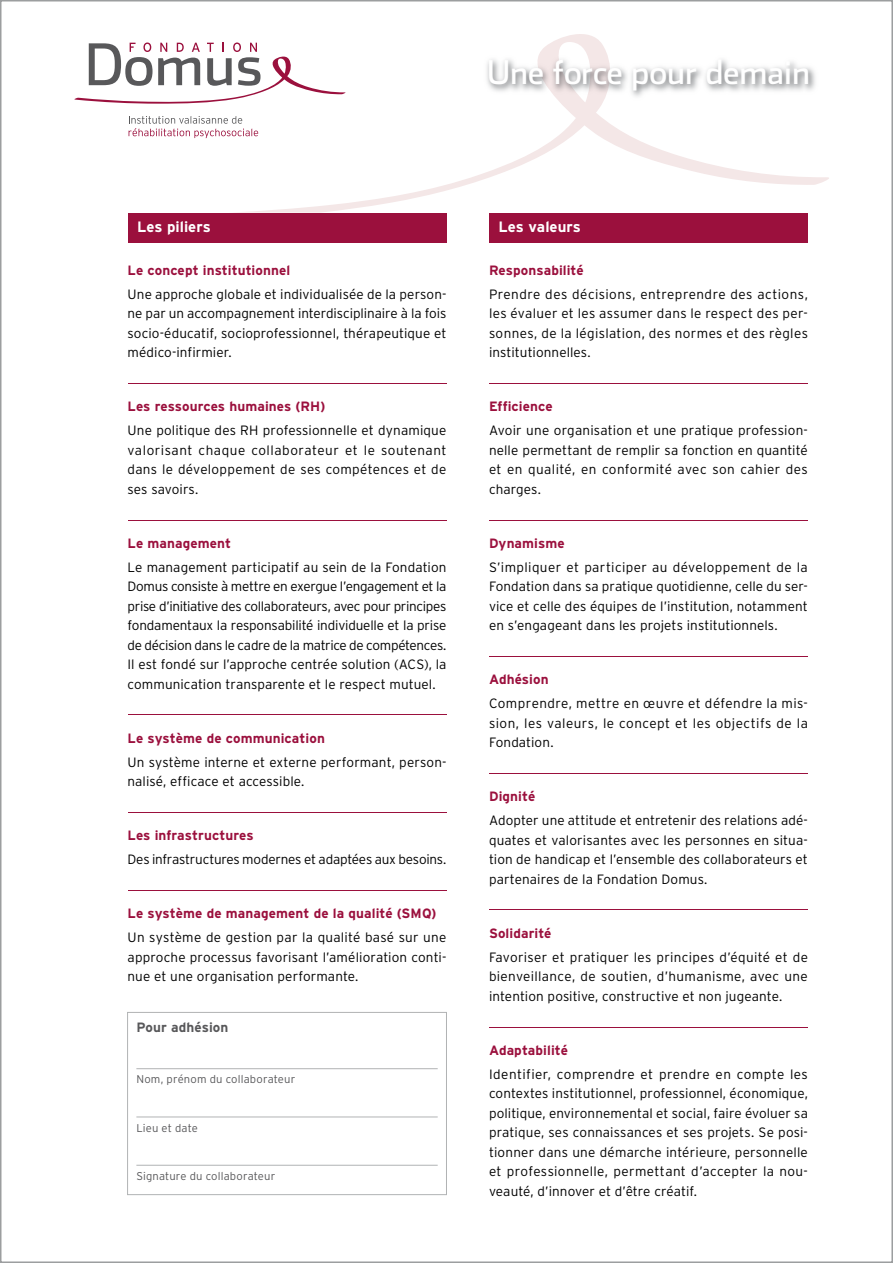
<style>
.page{position:relative;width:893px;height:1263px;background:#fff}
.page>*{position:absolute;margin:0;border:0;box-sizing:border-box;transform-origin:0 0}
.t1{font:32.55px "Stainless";color:#fff}
.t2{font:700 15px "Interstate";color:#fff}
.t3{font:300 13.5px/19.5px "Interstate";letter-spacing:.01em;color:#000;text-align:justify}
.t4{font:700 13.5px "Interstate";letter-spacing:.005em;color:#9b103d}
.t5{font:300 13.5px "Interstate";letter-spacing:-.02em;color:#000}
.t6{font:700 13.5px "Interstate";letter-spacing:.01em;color:#58585a}
.t7{font:300 11.25px "Interstate";letter-spacing:.01em;color:#58585a}
</style>
<div class="page">
<svg style="left:129px;top:116px;width:100px;height:22px"></svg>
<svg style="left:74px;top:43px;width:155px;height:61px"></svg>
<svg style="left:229px;top:34px;width:600px;height:179px"></svg>
<img style="left:481px;top:49px;width:340px;height:53px">
<div style="left:128px;top:213px;width:318px;height:29px;background:#9b103d"></div>
<div style="left:489px;top:213px;width:319px;height:29px;background:#9b103d"></div>
<hr style="left:136px;top:1068px;width:302px;height:1px;background:#b1b3b4">
<hr style="left:136px;top:1117px;width:302px;height:1px;background:#b1b3b4">
<hr style="left:136px;top:1165px;width:302px;height:1px;background:#b1b3b4">
<div style="left:127px;top:1012px;width:320px;height:183px;border:1px solid #b1b3b4"></div>
<hr style="left:128px;top:383px;width:318px;height:1px;background:#9b103d">
<hr style="left:489px;top:383px;width:319px;height:1px;background:#9b103d">
<hr style="left:128px;top:520px;width:318px;height:1px;background:#9b103d">
<hr style="left:489px;top:520px;width:319px;height:1px;background:#9b103d">
<hr style="left:128px;top:714px;width:318px;height:1px;background:#9b103d">
<hr style="left:489px;top:656px;width:319px;height:1px;background:#9b103d">
<hr style="left:128px;top:812px;width:318px;height:1px;background:#9b103d">
<hr style="left:489px;top:773px;width:319px;height:1px;background:#9b103d">
<hr style="left:128px;top:890px;width:318px;height:1px;background:#9b103d">
<hr style="left:489px;top:909px;width:319px;height:1px;background:#9b103d">
<hr style="left:489px;top:1027px;width:319px;height:1px;background:#9b103d">
<h1 class="t1" style="left:487px;top:53px;width:324px">Une force pour demain</h1>
<p class="t2" style="left:137px;top:218px;width:75px">Les piliers</p>
<p class="t4" style="left:128px;top:263px;width:164px">Le concept institutionnel</p>
<p class="t3" style="left:128px;top:284px;width:320px">Une approche globale et individualisée de la person&shy;ne par un accompagnement interdisciplinaire à la fois socio-éducatif, socioprofessionnel, thérapeutique et médico-infirmier.</p>
<p class="t4" style="left:128px;top:399px;width:199px">Les ressources humaines (RH)</p>
<p class="t3" style="left:128px;top:421px;width:320px">Une politique des RH professionnelle et dynamique valorisant chaque collaborateur et le soutenant dans le développement de ses compétences et de ses savoirs.</p>
<p class="t4" style="left:128px;top:535px;width:105px">Le management</p>
<p class="t3" style="left:128px;top:557px;width:320px">Le management participatif au sein de la Fondation Domus consiste à mettre en exergue l’engagement et la prise d’initiative des collaborateurs, avec pour principes fondamentaux la responsabilité individuelle et la prise de décision dans le cadre de la matrice de compétences.<br>Il est fondé sur l’approche centrée solution (ACS), la communication transparente et le respect mutuel.</p>
<p class="t4" style="left:128px;top:730px;width:199px">Le système de communication</p>
<p class="t3" style="left:128px;top:752px;width:320px">Un système interne et externe performant, person&shy;nalisé, efficace et accessible.</p>
<p class="t4" style="left:128px;top:828px;width:128px">Les infrastructures</p>
<p class="t5" style="left:128px;top:852px;width:320px">Des infrastructures modernes et adaptées aux besoins.</p>
<p class="t4" style="left:128px;top:906px;width:311px">Le système de management de la qualité (SMQ)</p>
<p class="t3" style="left:128px;top:928px;width:320px">Un système de gestion par la qualité basé sur une approche processus favorisant l’amélioration conti&shy;nue et une organisation performante.</p>
<p class="t6" style="left:136px;top:1020px;width:94px">Pour adhésion</p>
<p class="t7" style="left:136px;top:1073px;width:160px">Nom, prénom du collaborateur</p>
<p class="t7" style="left:136px;top:1121px;width:63px">Lieu et date</p>
<p class="t7" style="left:136px;top:1169px;width:140px">Signature du collaborateur</p>
<p class="t2" style="left:498px;top:218px;width:84px">Les valeurs</p>
<p class="t4" style="left:489px;top:262px;width:96px">Responsabilité</p>
<p class="t3" style="left:489px;top:284px;width:320px">Prendre des décisions, entreprendre des actions, les évaluer et les assumer dans le respect des per&shy;sonnes, de la législation, des normes et des règles institutionnelles.</p>
<p class="t4" style="left:489px;top:399px;width:65px">Efficience</p>
<p class="t3" style="left:489px;top:421px;width:320px">Avoir une organisation et une pratique profession&shy;nelle permettant de remplir sa fonction en quantité et en qualité, en conformité avec son cahier des charges.</p>
<p class="t4" style="left:489px;top:535px;width:77px">Dynamisme</p>
<p class="t3" style="left:489px;top:557px;width:320px">S’impliquer et participer au développement de la Fondation dans sa pratique quotidienne, celle du ser&shy;vice et celle des équipes de l’institution, notamment en s’engageant dans les projets institutionnels.</p>
<p class="t4" style="left:489px;top:672px;width:61px">Adhésion</p>
<p class="t3" style="left:489px;top:694px;width:320px">Comprendre, mettre en œuvre et défendre la mis&shy;sion, les valeurs, le concept et les objectifs de la Fondation.</p>
<p class="t4" style="left:489px;top:789px;width:48px">Dignité</p>
<p class="t3" style="left:489px;top:811px;width:320px">Adopter une attitude et entretenir des relations adé&shy;quates et valorisantes avec les personnes en situa&shy;tion de handicap et l’ensemble des collaborateurs et partenaires de la Fondation Domus.</p>
<p class="t4" style="left:489px;top:925px;width:64px">Solidarité</p>
<p class="t3" style="left:489px;top:947px;width:320px">Favoriser et pratiquer les principes d’équité et de bienveillance, de soutien, d’humanisme, avec une intention positive, constructive et non jugeante.</p>
<p class="t4" style="left:489px;top:1042px;width:81px">Adaptabilité</p>
<p class="t3" style="left:489px;top:1064px;width:320px">Identifier, comprendre et prendre en compte les contextes institutionnel, professionnel, économique, politique, environnemental et social, faire évoluer sa pratique, ses connaissances et ses projets. Se posi&shy;tionner dans une démarche intérieure, personnelle et professionnelle, permettant d’accepter la nou&shy;veauté, d’innover et d’être créatif.</p>
</div>
